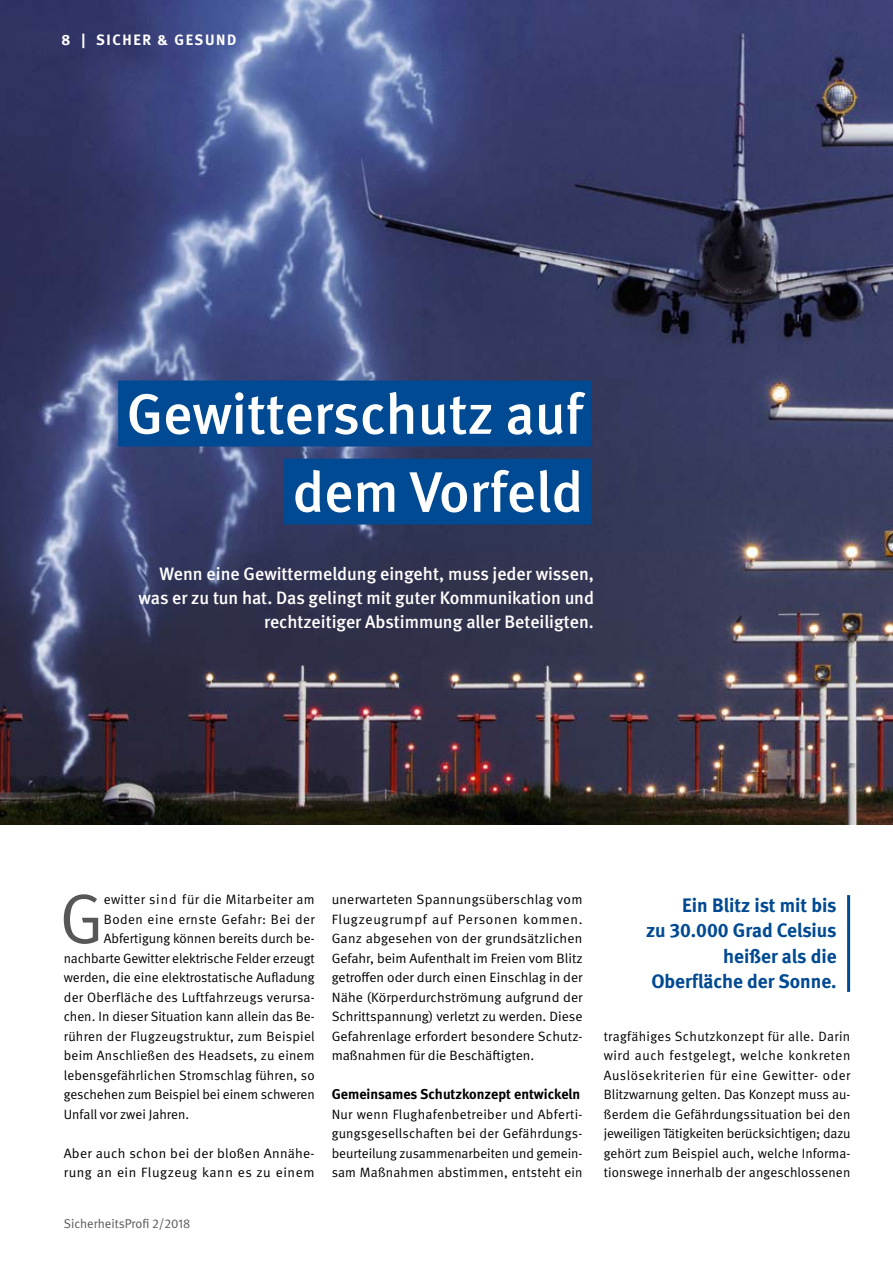
<style>
.page{position:relative;width:893px;height:1263px;background:#fff}
.page>*{position:absolute;margin:0;border:0;box-sizing:border-box;transform-origin:0 0}
.t1{font:70.35px "DGUV Meta";color:#585757}
.t2{font:500 57px/78px "DGUV Meta";color:#fff;text-align:right}
.t3{font:700 19.5px/25.5px "DGUV Meta";color:#004a93;text-align:right}
.t4{font:500 18px/24px "DGUV Meta";color:#fff;text-align:right}
.t5{font:700 15px "DGUV Meta";letter-spacing:.11em;color:#fff}
.t6{font:700 14.25px "DGUV Meta";color:#000}
.t7{font:13.5px/19.5px "DGUV Meta";letter-spacing:.01em;color:#000;text-align:justify}
.t8{font:13.5px "DGUV Meta";letter-spacing:-.01em;color:#000}
.t9{font:13.5px "DGUV Meta";letter-spacing:.035em;color:#000}
.t10{font:12.75px "DGUV Meta";color:#585757}
</style>
<div class="page">
<img style="left:0;top:0;width:893px;height:825px">
<div style="left:118px;top:380px;width:473px;height:66px;background:#004a93"></div>
<div style="left:284px;top:458px;width:307px;height:66px;background:#004a93"></div>
<hr style="left:847px;top:895px;width:3px;height:97px;background:#004a93">
<p class="t5" style="left:62px;top:31px;width:176px">8 | SICHER &amp; GESUND</p>
<h2 class="t2" style="left:127px;top:377px;width:458px">Gewitterschutz auf dem Vorfeld</h2>
<h3 class="t4" style="left:139px;top:562px;width:457px">Wenn eine Gewittermeldung eingeht, muss jeder wissen, was er zu tun hat. Das gelingt mit guter Kommunikation und rechtzeitiger Abstimmung aller Beteiligten.</h3>
<h1 class="t1" style="left:59px;top:878px;width:46px">G</h1>
<p class="t7" style="left:104px;top:890px;width:212px">ewitter sind für die Mitarbeiter am</p>
<p class="t9" style="left:104px;top:911px;width:212px">Boden eine ernste Gefahr: Bei der</p>
<p class="t7" style="left:104px;top:929px;width:212px">Abfertigung können bereits durch be-</p>
<p class="t8" style="left:64px;top:950px;width:252px">nachbarte Gewitter elektrische Felder erzeugt</p>
<p class="t7" style="left:64px;top:968px;width:252px">werden, die eine elektrostatische Aufladung</p>
<p class="t7" style="left:64px;top:987px;width:252px">der Oberfläche des Luftfahrzeugs verursa-</p>
<p class="t7" style="left:64px;top:1007px;width:252px">chen. In dieser Situation kann allein das Be-</p>
<p class="t7" style="left:64px;top:1026px;width:252px">rühren der Flugzeugstruktur, zum Beispiel</p>
<p class="t7" style="left:64px;top:1046px;width:252px">beim Anschließen des Headsets, zu einem</p>
<p class="t7" style="left:64px;top:1065px;width:252px">lebensgefährlichen Stromschlag führen, so</p>
<p class="t7" style="left:64px;top:1085px;width:252px">geschehen zum Beispiel bei einem schweren</p>
<p class="t7" style="left:64px;top:1104px;width:127px">Unfall vor zwei Jahren.</p>
<p class="t7" style="left:64px;top:1143px;width:252px">Aber auch schon bei der bloßen Annähe&shy;rung an ein Flugzeug kann es zu einem</p>
<p class="t10" style="left:64px;top:1216px;width:128px">SicherheitsProfi 2/2018</p>
<p class="t7" style="left:332px;top:890px;width:252px">unerwarteten Spannungsüberschlag vom Flugzeugrumpf auf Personen kommen.<br>Ganz abgesehen von der grundsätzlichen Gefahr, beim Aufenthalt im Freien vom Blitz getroffen oder durch einen Einschlag in der Nähe (Körperdurchströmung aufgrund der Schrittspannung) verletzt zu werden. Diese Gefahrenlage erfordert besondere Schutz&shy;maßnahmen für die Beschäftigten.</p>
<p class="t6" style="left:332px;top:1086px;width:250px">Gemeinsames Schutzkonzept entwickeln</p>
<p class="t7" style="left:332px;top:1104px;width:252px">Nur wenn Flughafenbetreiber und Abferti&shy;gungsgesellschaften bei der Gefährdungs&shy;beurteilung zusammenarbeiten und gemein&shy;sam Maßnahmen abstimmen, entsteht ein</p>
<h3 class="t3" style="left:646px;top:893px;width:192px">Ein Blitz ist mit bis<br>zu 30.000 Grad Celsius heißer als die<br>Oberfläche der Sonne.</h3>
<p class="t7" style="left:604px;top:1026px;width:248px">tragfähiges Schutzkonzept für alle. Darin wird auch festgelegt, welche konkreten Auslösekriterien für eine Gewitter- oder Blitzwarnung gelten. Das Konzept muss au&shy;ßerdem die Gefährdungssituation bei den jeweiligen Tätigkeiten berücksichtigen; dazu gehört zum Beispiel auch, welche Informa&shy;tionswege innerhalb der angeschlossenen</p>
</div>
